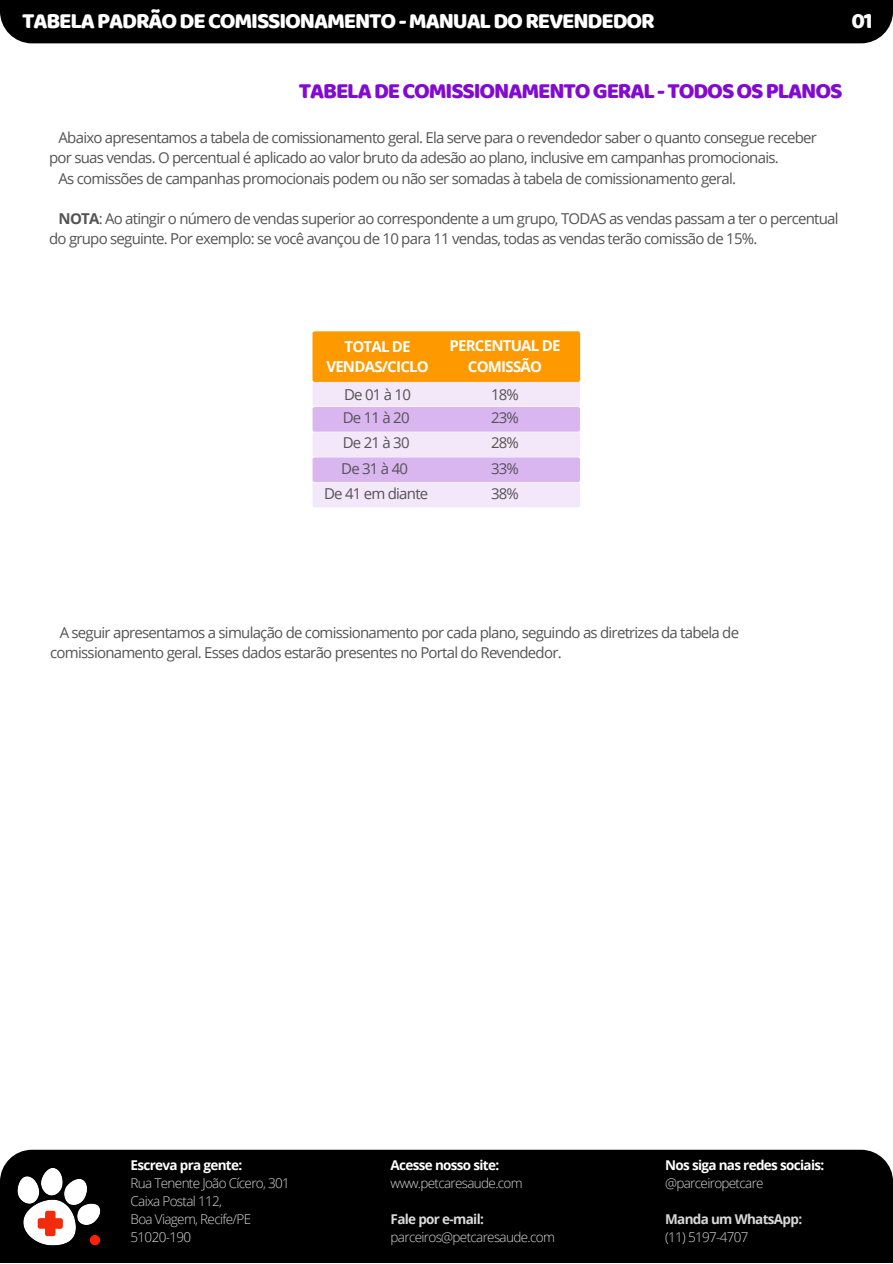
<style>
.page{position:relative;width:893px;height:1264px;background:#fff}
.page>*{position:absolute;margin:0;border:0;box-sizing:border-box;transform-origin:0 0}
.t1{font:22.5px "Baloo";letter-spacing:-.05em;color:#fff}
.t2{font:22.5px "Baloo";letter-spacing:-.05em;color:#820ad1}
.t3{font:15px/20.2px "Open Sans";letter-spacing:-.05em;color:#545454}
.t4{font:700 15px/20.2px "Open Sans";letter-spacing:-.05em;color:#fff;text-align:center}
.t5{font:15px/23.1px "Open Sans";letter-spacing:.055em;color:#545454}
.t6{font:300 13.5px/18px "Open Sans";letter-spacing:-.05em;color:#d9d9d9}
.t7{font:700 13.5px "Open Sans";letter-spacing:-.05em;color:#fff}
.t8{font:700 13.5px "Open Sans";letter-spacing:-.05em;color:#d9d9d9}
.s1{font-weight:700}
</style>
<div class="page">
<div style="left:112px;top:1149px;width:780px;height:113px;background:#000"></div>
<img style="left:0;top:1149px;width:112px;height:113px">
<div style="left:0;top:0;width:892px;height:43px;background:#000"></div>
<div style="left:312px;top:382px;width:268px;height:24px;background:#f3e7fa;border-radius:2px"></div>
<div style="left:312px;top:407px;width:268px;height:24px;background:#dab6f1;border-radius:2px"></div>
<div style="left:312px;top:432px;width:268px;height:25px;background:#f3e7fa;border-radius:2px"></div>
<div style="left:312px;top:457px;width:268px;height:25px;background:#dab6f1;border-radius:2px"></div>
<div style="left:312px;top:482px;width:268px;height:25px;background:#f3e7fa;border-radius:2px"></div>
<div style="left:312px;top:331px;width:268px;height:51px;background:#f90;border-radius:2px"></div>
<h1 class="t1" style="left:22px;top:7px;width:634px">TABELAPADRÃODECOMISSIONAMENTO-MANUALDOREVENDEDOR</h1>
<h1 class="t1" style="left:851px;top:7px;width:23px">01</h1>
<h1 class="t2" style="left:299px;top:77px;width:545px">TABELADECOMISSIONAMENTOGERAL-TODOSOSPLANOS</h1>
<p class="t3" style="left:59px;top:127px;width:759px">Abaixo apresentamos a tabela de comissionamento geral. Ela serve para o revendedor saber o quanto consegue receber</p>
<p class="t3" style="left:49px;top:147px;width:731px">por suas vendas. O percentual é aplicado ao valor bruto da adesão ao plano, inclusive em campanhas promocionais.</p>
<p class="t3" style="left:59px;top:167px;width:679px">As comissões de campanhas promocionais podem ou não ser somadas à tabela de comissionamento geral.</p>
<p class="t3" style="left:49px;top:208px;width:790px;text-indent:9px"><span class="s1">NOTA</span>: Ao atingir o número de vendas superior ao correspondente a um grupo, TODAS as vendas passam a ter o percentual do grupo seguinte. Por exemplo: se você avançou de 10 para 11 vendas, todas as vendas terão comissão de 15%.</p>
<p class="t4" style="left:326px;top:336px;width:104px">TOTAL DE<br>VENDAS/CICLO</p>
<p class="t4" style="left:449px;top:335px;width:112px">PERCENTUAL DE<br>COMISSÃO</p>
<p class="t5" style="left:343px;top:383px;width:70px">De01à10<br>De11à20</p>
<p class="t5" style="left:341px;top:430px;width:70px;line-height:25.2px">De21à30<br>De31à40</p>
<p class="t3" style="left:491px;top:384px;width:29px">18%</p>
<p class="t3" style="left:491px;top:407px;width:29px">23%</p>
<p class="t3" style="left:491px;top:432px;width:29px">28%</p>
<p class="t3" style="left:491px;top:458px;width:29px">33%</p>
<p class="t3" style="left:324px;top:483px;width:106px">De 41 em diante</p>
<p class="t3" style="left:491px;top:483px;width:29px">38%</p>
<p class="t3" style="left:50px;top:621px;width:690px;text-indent:9px">A seguir apresentamos a simulação de comissionamento por cada plano, seguindo as diretrizes da tabela de comissionamento geral. Esses dados estarão presentes no Portal do Revendedor.</p>
<p class="t7" style="left:131px;top:1155px;width:113px">Escreva pra gente:</p>
<p class="t6" style="left:131px;top:1174px;width:161px">Rua Tenente João Cícero, 301<br>Caixa Postal 112,<br>Boa Viagem, Recife/PE<br>51020-190</p>
<p class="t7" style="left:390px;top:1155px;width:110px">Acesse nosso site:</p>
<p class="t6" style="left:390px;top:1174px;width:134px">www.petcaresaude.com</p>
<p class="t8" style="left:390px;top:1209px;width:95px">Fale por e-mail:</p>
<p class="t6" style="left:390px;top:1227px;width:166px">parceiros@petcaresaude.com</p>
<p class="t7" style="left:665px;top:1155px;width:161px">Nos siga nas redes sociais:</p>
<p class="t6" style="left:665px;top:1174px;width:100px">@parceiropetcare</p>
<p class="t8" style="left:665px;top:1209px;width:138px">Manda um WhatsApp:</p>
<p class="t6" style="left:665px;top:1227px;width:85px">(11) 5197-4707</p>
</div>
